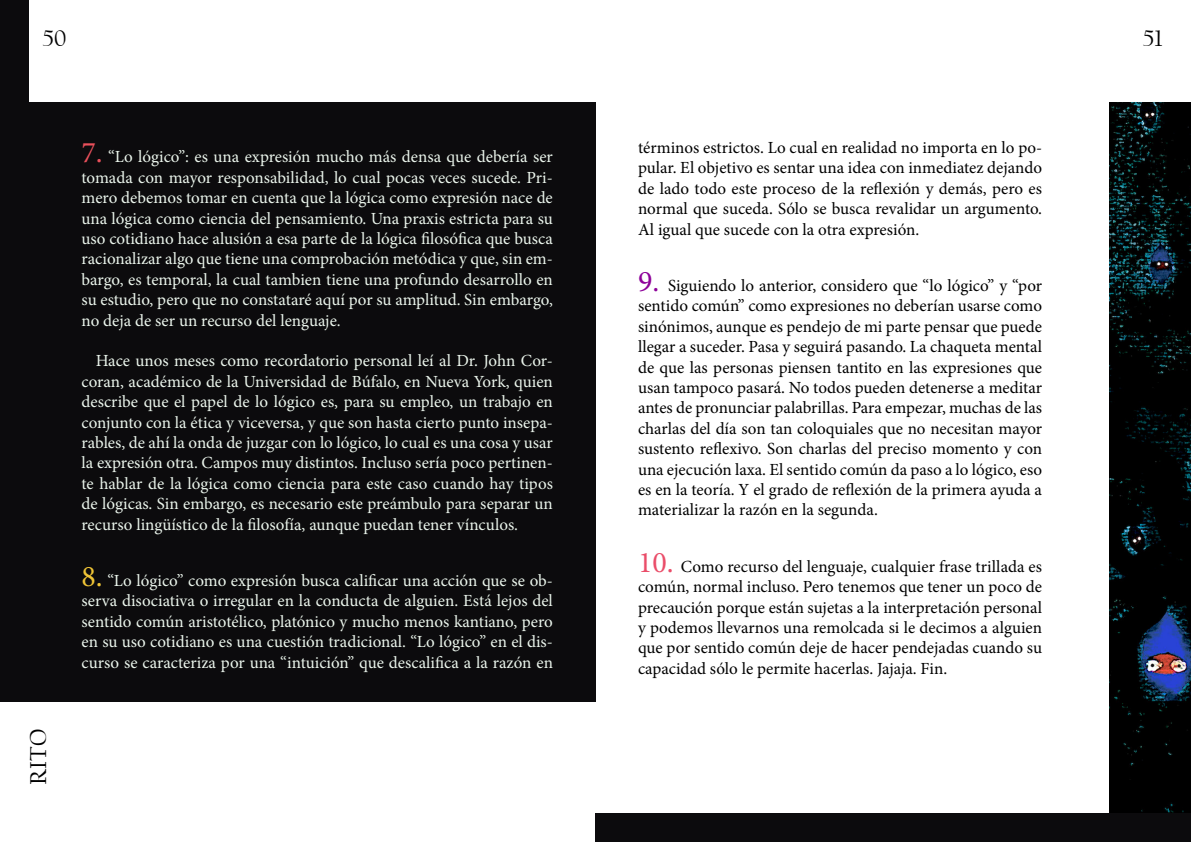
<style>
.page{position:relative;width:1191px;height:842px;background:#fff}
.page>*{position:absolute;margin:0;border:0;box-sizing:border-box;transform-origin:0 0}
.t1{font:24px "Californian FB";color:#000}
.t2{font:17px/20.4px "Minion Pro";color:#ebf5ec;text-align:justify}
.t3{font:17px/20.4px "Minion Pro";color:#000;text-align:justify}
.s1{font-size:30px;color:#ea505b}
.s2{font-size:30px;color:#f0c536}
.s3{font-size:30px;color:#8d0299}
.s4{font-size:30px;color:#ea4d69}
</style>
<div class="page">
<div style="left:0;top:102px;width:595px;height:599px;background:#0c0b0d"></div>
<div style="left:0;top:0;width:28px;height:604px;background:#0c0b0d"></div>
<img style="left:1109px;top:102px;width:82px;height:712px">
<div style="left:595px;top:814px;width:596px;height:28px;background:#0c0b0d"></div>
<h1 class="t1" style="left:43px;top:25px;width:25px">50</h1>
<h1 class="t1" style="left:1142px;top:25px;width:21px">51</h1>
<h1 class="t1" style="left:25px;top:785px;width:58px;rotate:-90deg">RITO</h1>
<p class="t2" style="left:81px;top:147px;width:473px"><span class="s1">7.</span> “Lo lógico”: es una expresión mucho más densa que debería ser tomada con mayor responsabilidad, lo cual pocas veces sucede. Pri&shy;mero debemos tomar en cuenta que la lógica como expresión nace de una lógica como ciencia del pensamiento. Una praxis estricta para su uso cotidiano hace alusión a esa parte de la lógica filosófica que busca racionalizar algo que tiene una comprobación metódica y que, sin em&shy;bargo, es temporal, la cual tambien tiene una profundo desarrollo en su estudio, pero que no constataré aquí por su amplitud. Sin embargo, no deja de ser un recurso del lenguaje.</p>
<p class="t2" style="left:81px;top:351px;width:473px;text-indent:14px">Hace unos meses como recordatorio personal leí al Dr. John Cor&shy;coran, académico de la Universidad de Búfalo, en Nueva York, quien describe que el papel de lo lógico es, para su empleo, un trabajo en conjunto con la ética y viceversa, y que son hasta cierto punto insepa&shy;rables, de ahí la onda de juzgar con lo lógico, lo cual es una cosa y usar la expresión otra. Campos muy distintos. Incluso sería poco pertinen&shy;te hablar de la lógica como ciencia para este caso cuando hay tipos de lógicas. Sin embargo, es necesario este preámbulo para separar un recurso lingüístico de la filosofía, aunque puedan tener vínculos.</p>
<p class="t2" style="left:81px;top:570px;width:473px"><span class="s2">8.</span> “Lo lógico” como expresión busca calificar una acción que se ob&shy;serva disociativa o irregular en la conducta de alguien. Está lejos del sentido común aristotélico, platónico y mucho menos kantiano, pero en su uso cotidiano es una cuestión tradicional. “Lo lógico” en el dis&shy;curso se caracteriza por una “intuición” que descalifica a la razón en</p>
<p class="t3" style="left:638px;top:137px;width:405px">términos estrictos. Lo cual en realidad no importa en lo po&shy;pular. El objetivo es sentar una idea con inmediatez dejando de lado todo este proceso de la reflexión y demás, pero es normal que suceda. Sólo se busca revalidar un argumento.<br>Al igual que sucede con la otra expresión.</p>
<p class="t3" style="left:638px;top:275px;width:405px"><span class="s3">9.</span> Siguiendo lo anterior, considero que “lo lógico” y “por sentido común” como expresiones no deberían usarse como sinónimos, aunque es pendejo de mi parte pensar que puede llegar a suceder. Pasa y seguirá pasando. La chaqueta mental de que las personas piensen tantito en las expresiones que usan tampoco pasará. No todos pueden detenerse a meditar antes de pronunciar palabrillas. Para empezar, muchas de las charlas del día son tan coloquiales que no necesitan mayor sustento reflexivo. Son charlas del preciso momento y con una ejecución laxa. El sentido común da paso a lo lógico, eso es en la teoría. Y el grado de reflexión de la primera ayuda a materializar la razón en la segunda.</p>
<p class="t3" style="left:638px;top:556px;width:405px"><span class="s4">10.</span> Como recurso del lenguaje, cualquier frase trillada es común, normal incluso. Pero tenemos que tener un poco de precaución porque están sujetas a la interpretación personal y podemos llevarnos una remolcada si le decimos a alguien que por sentido común deje de hacer pendejadas cuando su capacidad sólo le permite hacerlas. Jajaja. Fin.</p>
</div>
